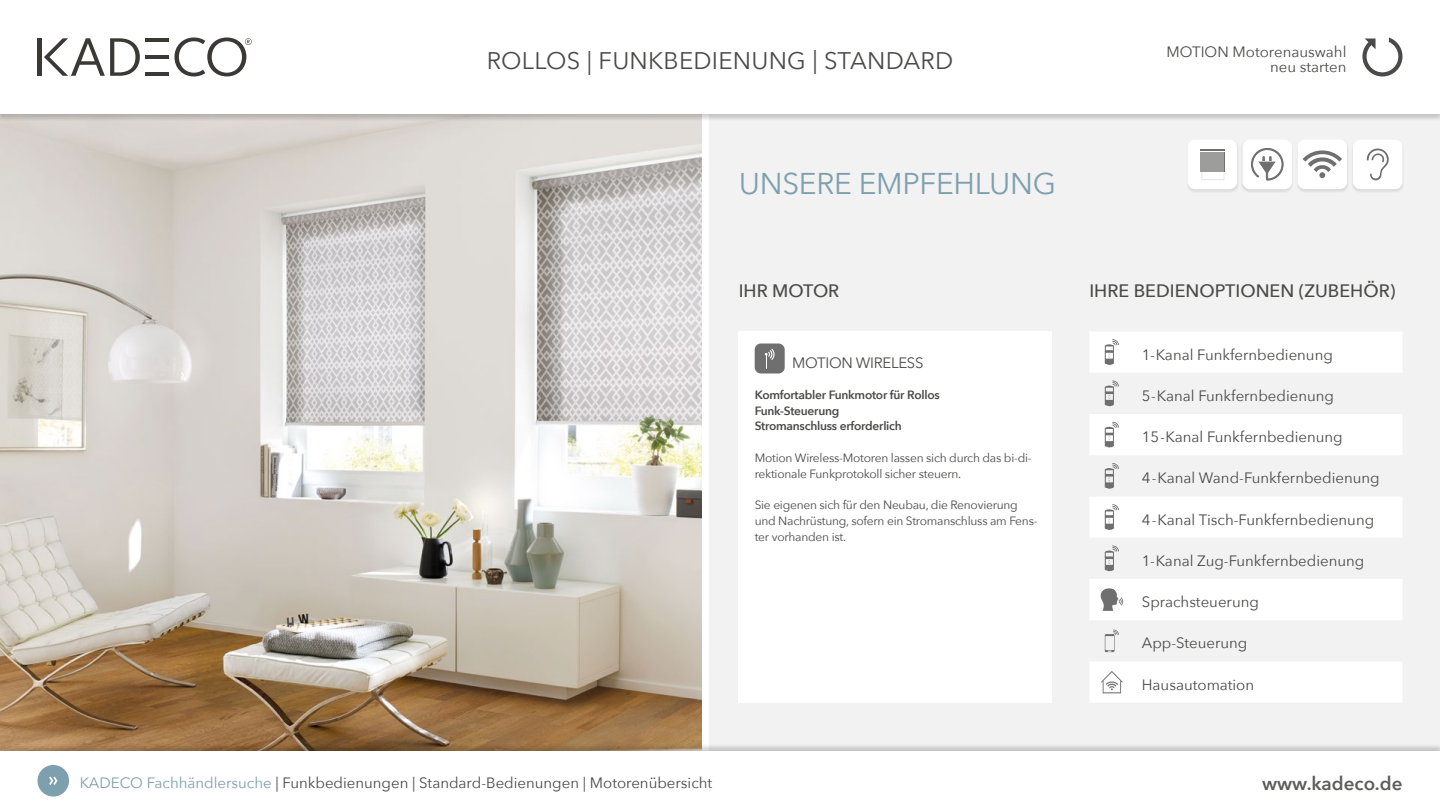
<style>
.page{position:relative;width:1440px;height:810px;background:#fff}
.page>*{position:absolute;margin:0;border:0;box-sizing:border-box;transform-origin:0 0}
.t1{font:30px "Avenir Next";letter-spacing:-.01em;color:#7ea0ae}
.t2{font:24px "Avenir Next";letter-spacing:.01em;color:#4a4a49}
.t3{font:600 18.75px "Avenir Next";color:#4a4a49}
.t4{font:800 18.75px "Futura Std";color:#4a4a49}
.t5{font:500 18px "Avenir Next";color:#4a4a49}
.t6{font:15px/15px "Avenir Next";color:#4a4a49;text-align:right}
.t7{font:15px "Avenir Next";letter-spacing:-.02em;color:#4a4a49}
.t8{font:12px/15.8px "Avenir Next";letter-spacing:-.02em;color:#4a4a49}
.t9{font:600 12px/15.8px "Avenir Next";letter-spacing:-.02em;color:#4a4a49}
.s1{color:#7ea0ae}
</style>
<div class="page">
<div style="left:710px;top:16px;width:730px;height:766px;background:#f2f2f2"></div>
<div style="left:739px;top:332px;width:313px;height:371px;background:#fff"></div>
<img style="left:1px;top:122px;width:700px;height:622px">
<div style="left:0;top:0;width:1440px;height:122px;background:#000;opacity:.1"></div>
<div style="left:0;top:0;width:1440px;height:114px;background:#fff"></div>
<div style="left:0;top:744px;width:1440px;height:66px;background:#000;opacity:.1"></div>
<div style="left:0;top:752px;width:1440px;height:58px;background:#fff"></div>
<svg style="left:1090px;top:332px;width:312px;height:370px;fill:#fff"></svg>
<svg style="left:1105px;top:339px;width:14px;height:26px"></svg>
<svg style="left:1105px;top:381px;width:14px;height:25px"></svg>
<svg style="left:1105px;top:422px;width:14px;height:25px"></svg>
<svg style="left:1105px;top:463px;width:14px;height:26px"></svg>
<svg style="left:1105px;top:504px;width:14px;height:26px"></svg>
<svg style="left:1105px;top:546px;width:14px;height:25px"></svg>
<svg style="left:1101px;top:589px;width:22px;height:22px"></svg>
<svg style="left:1105px;top:630px;width:14px;height:22px"></svg>
<svg style="left:1101px;top:671px;width:22px;height:22px"></svg>
<div style="left:1186px;top:140px;width:53px;height:53px;background:#000;opacity:.1"></div>
<div style="left:1188px;top:140px;width:49px;height:49px;background:#fff;border-radius:7px"></div>
<hr style="left:1200px;top:149px;width:24px;height:2px;background:#706f6f">
<div style="left:1200px;top:152px;width:24px;height:19px;background:#9d9d9c"></div>
<svg style="left:1201px;top:152px;width:24px;height:28px"></svg>
<div style="left:1296px;top:140px;width:53px;height:53px;background:#000;opacity:.1"></div>
<div style="left:1298px;top:140px;width:49px;height:49px;background:#fff;border-radius:7px"></div>
<svg style="left:1303px;top:150px;width:39px;height:28px"></svg>
<div style="left:1240px;top:140px;width:54px;height:53px;background:#e8e8e8"></div>
<div style="left:1243px;top:140px;width:49px;height:49px;background:#fff;border-radius:8px"></div>
<svg style="left:1251px;top:148px;width:32px;height:32px"></svg>
<div style="left:755px;top:344px;width:30px;height:30px;background:#706f6f;border-radius:6px"></div>
<svg style="left:765px;top:349px;width:10px;height:19px"></svg>
<div style="left:1351px;top:140px;width:53px;height:53px;background:#000;opacity:.1"></div>
<div style="left:1353px;top:140px;width:50px;height:49px;background:#fff;border-radius:7px"></div>
<svg style="left:1367px;top:149px;width:22px;height:31px"></svg>
<svg style="left:1362px;top:38px;width:40px;height:38px"></svg>
<hr style="left:145px;top:72px;width:24px;height:4px;background:#3b3936">
<hr style="left:145px;top:38px;width:24px;height:4px;background:#3b3936">
<hr style="left:145px;top:55px;width:24px;height:4px;background:#3b3936">
<svg style="left:44px;top:38px;width:96px;height:38px"></svg>
<svg style="left:174px;top:38px;width:78px;height:38px"></svg>
<hr style="left:38px;top:38px;width:4px;height:38px;background:#3b3936">
<div style="left:37px;top:765px;width:32px;height:32px;background:#7ea0ae;border-radius:50%"></div>
<svg style="left:49px;top:777px;width:9px;height:8px"></svg>
<h2 class="t2" style="left:487px;top:40px;width:468px">ROLLOS | FUNKBEDIENUNG | STANDARD</h2>
<h1 class="t1" style="left:739px;top:158px;width:319px">UNSERE EMPFEHLUNG</h1>
<p class="t6" style="left:1167px;top:44px;width:181px">MOTION Motorenauswahl neu starten</p>
<p class="t5" style="left:739px;top:275px;width:102px">IHR MOTOR</p>
<p class="t5" style="left:1089px;top:275px;width:308px">IHRE BEDIENOPTIONEN (ZUBEHÖR)</p>
<p class="t7" style="left:792px;top:350px;width:133px">MOTION WIRELESS</p>
<p class="t9" style="left:755px;top:387px;width:187px">Komfortabler Funkmotor für Rollos<br>Funk-Steuerung<br>Stromanschluss erforderlich</p>
<p class="t8" style="left:755px;top:449px;width:279px">Motion Wireless-Motoren lassen sich durch das bi-di&shy;rektionale Funkprotokoll sicher steuern.</p>
<p class="t8" style="left:755px;top:497px;width:284px">Sie eigenen sich für den Neubau, die Renovierung und Nachrüstung, sofern ein Stromanschluss am Fens&shy;ter vorhanden ist.</p>
<p class="t6" style="left:1142px;top:346px;width:193px">1-Kanal Funkfernbedienung</p>
<p class="t6" style="left:1142px;top:388px;width:194px">5-Kanal Funkfernbedienung</p>
<p class="t6" style="left:1142px;top:429px;width:202px">15-Kanal Funkfernbedienung</p>
<p class="t6" style="left:1142px;top:470px;width:239px">4-Kanal Wand-Funkfernbedienung</p>
<p class="t6" style="left:1142px;top:511px;width:234px">4-Kanal Tisch-Funkfernbedienung</p>
<p class="t6" style="left:1142px;top:553px;width:224px">1-Kanal Zug-Funkfernbedienung</p>
<p class="t6" style="left:1142px;top:594px;width:119px">Sprachsteuerung</p>
<p class="t6" style="left:1142px;top:635px;width:107px">App-Steuerung</p>
<p class="t6" style="left:1142px;top:676px;width:114px">Hausautomation</p>
<p class="t4" style="left:1270px;top:770px;width:124px">www.kadeco d</p>
<p class="t6" style="left:80px;top:775px;width:634px"><span class="s1">KADECO Fachhändlersuche</span> | Funkbedienungen | Standard-Bedienungen | Motorenübersicht</p>
<p class="t3" style="left:1262px;top:768px;width:142px">www.kadeco.de</p>
</div>
